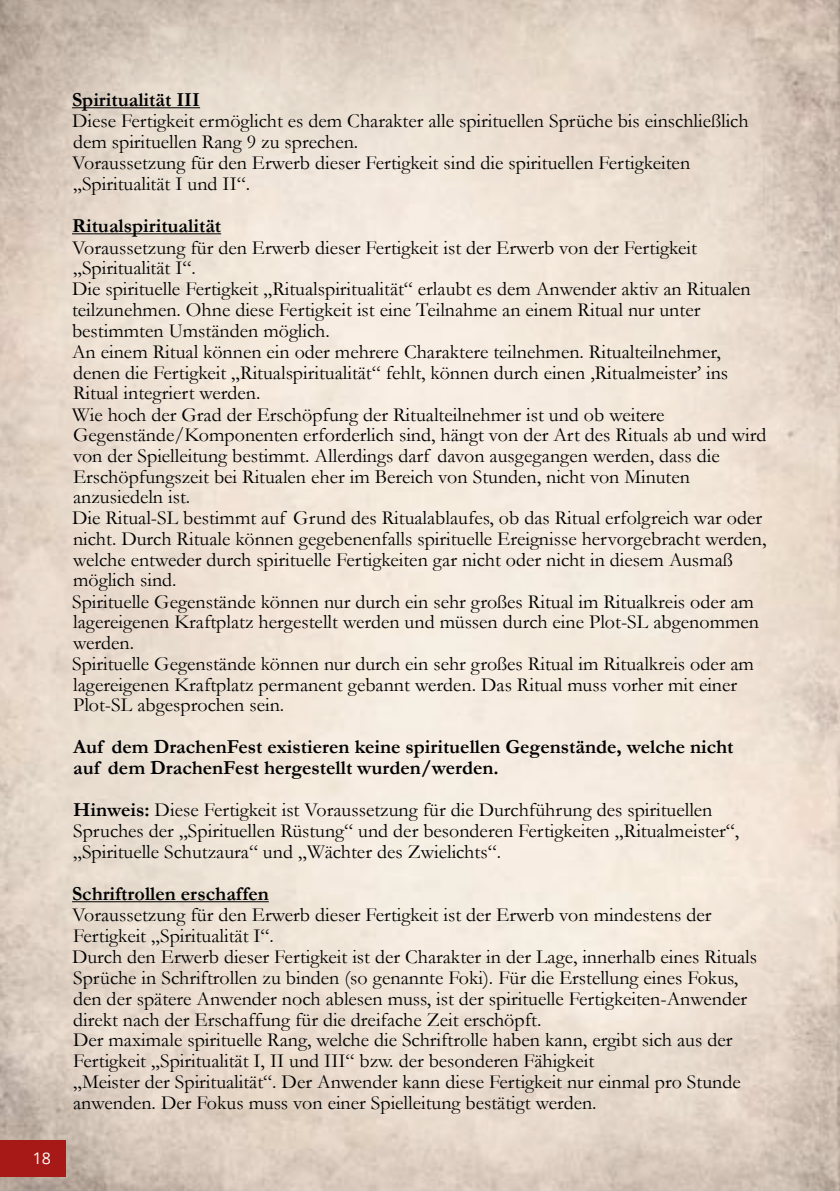
<style>
.page{position:relative;width:840px;height:1191px;background:#fff}
.page>*{position:absolute;margin:0;border:0;box-sizing:border-box;transform-origin:0 0}
.t1{font:20px/20.8px "Garamond";color:#000}
.t2{font:700 20px/20.8px "Garamond";color:#000}
.t3{font:16px "Open Sans";color:#fff}
.s1{font-weight:700}
</style>
<div class="page">
<img style="left:0;top:0;width:839px;height:1191px">
<div style="left:0;top:1140px;width:65px;height:36px;background:#a71916"></div>
<hr style="left:72px;top:107px;width:128px;height:1px;background:#000">
<hr style="left:72px;top:233px;width:149px;height:1px;background:#000">
<hr style="left:72px;top:901px;width:197px;height:1px;background:#000">
<p class="t3" style="left:33px;top:1147px;width:20px">18</p>
<p class="t2" style="left:72px;top:90px;width:129px">Spiritualität III</p>
<p class="t1" style="left:72px;top:110px;width:677px">Diese Fertigkeit ermöglicht es dem Charakter alle spirituellen Sprüche bis einschließlich dem spirituellen Rang 9 zu sprechen.<br>Voraussetzung für den Erwerb dieser Fertigkeit sind die spirituellen Fertigkeiten „Spiritualität I und II“.</p>
<p class="t2" style="left:72px;top:216px;width:150px">Ritualspiritualität</p>
<p class="t1" style="left:72px;top:236px;width:695px">Voraussetzung für den Erwerb dieser Fertigkeit ist der Erwerb von der Fertigkeit „Spiritualität I“.<br>Die spirituelle Fertigkeit „Ritualspiritualität“ erlaubt es dem Anwender aktiv an Ritualen teilzunehmen. Ohne diese Fertigkeit ist eine Teilnahme an einem Ritual nur unter bestimmten Umständen möglich.<br>An einem Ritual können ein oder mehrere Charaktere teilnehmen. Ritualteilnehmer, denen die Fertigkeit „Ritualspiritualität“ fehlt, können durch einen ‚Ritualmeister’ ins Ritual integriert werden.<br>Wie hoch der Grad der Erschöpfung der Ritualteilnehmer ist und ob weitere Gegenstände/Komponenten erforderlich sind, hängt von der Art des Rituals ab und wird von der Spielleitung bestimmt. Allerdings darf davon ausgegangen werden, dass die Erschöpfungszeit bei Ritualen eher im Bereich von Stunden, nicht von Minuten anzusiedeln ist.<br>Die Ritual-SL bestimmt auf Grund des Ritualablaufes, ob das Ritual erfolgreich war oder nicht. Durch Rituale können gegebenenfalls spirituelle Ereignisse hervorgebracht werden, welche entweder durch spirituelle Fertigkeiten gar nicht oder nicht in diesem Ausmaß möglich sind.<br>Spirituelle Gegenstände können nur durch ein sehr großes Ritual im Ritualkreis oder am lagereigenen Kraftplatz hergestellt werden und müssen durch eine Plot-SL abgenommen werden.<br>Spirituelle Gegenstände können nur durch ein sehr großes Ritual im Ritualkreis oder am lagereigenen Kraftplatz permanent gebannt werden. Das Ritual muss vorher mit einer Plot-SL abgesprochen sein.</p>
<p class="t2" style="left:73px;top:736px;width:661px">Auf dem DrachenFest existieren keine spirituellen Gegenstände, welche nicht auf dem DrachenFest hergestellt wurden/werden.</p>
<p class="t1" style="left:73px;top:799px;width:667px"><span class="s1">Hinweis:</span> Diese Fertigkeit ist Voraussetzung für die Durchführung des spirituellen<br>Spruches der „Spirituellen Rüstung“ und der besonderen Fertigkeiten „Ritualmeister“, „Spirituelle Schutzaura“ und „Wächter des Zwielichts“.</p>
<p class="t2" style="left:72px;top:883px;width:198px">Schriftrollen erschaffen</p>
<p class="t1" style="left:72px;top:904px;width:686px">Voraussetzung für den Erwerb dieser Fertigkeit ist der Erwerb von mindestens der Fertigkeit „Spiritualität I“.<br>Durch den Erwerb dieser Fertigkeit ist der Charakter in der Lage, innerhalb eines Rituals Sprüche in Schriftrollen zu binden (so genannte Foki). Für die Erstellung eines Fokus, den der spätere Anwender noch ablesen muss, ist der spirituelle Fertigkeiten-Anwender direkt nach der Erschaffung für die dreifache Zeit erschöpft.<br>Der maximale spirituelle Rang, welche die Schriftrolle haben kann, ergibt sich aus der Fertigkeit „Spiritualität I, II und III“ bzw. der besonderen Fähigkeit<br>„Meister der Spiritualität“. Der Anwender kann diese Fertigkeit nur einmal pro Stunde anwenden. Der Fokus muss von einer Spielleitung bestätigt werden.</p>
</div>
